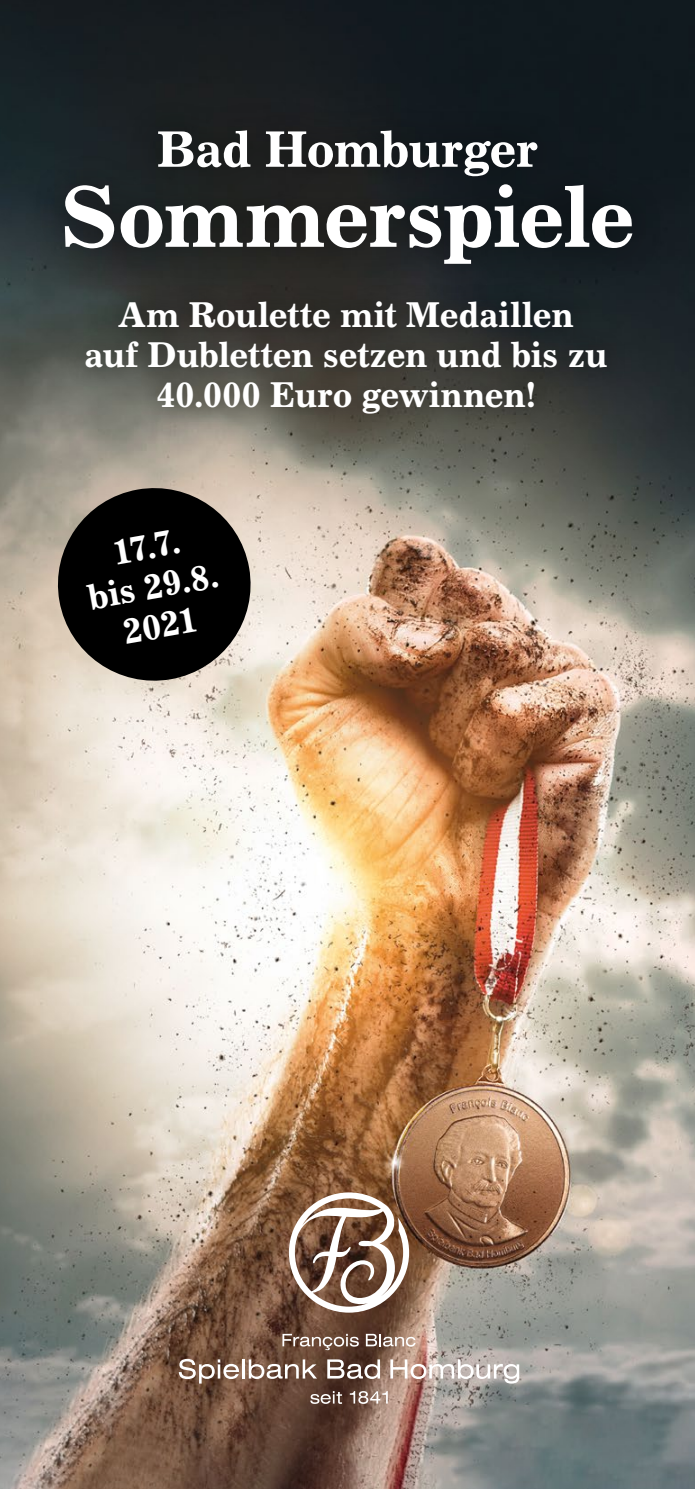
<style>
.page{position:relative;width:695px;height:1489px;background:#fff}
.page>*{position:absolute;margin:0;border:0;box-sizing:border-box;transform-origin:0 0}
.t1{font:700 85px "Primus Antiqua BQ";letter-spacing:-.015em;color:#fff}
.t2{font:700 50px "Primus Antiqua BQ";letter-spacing:-.01em;color:#fff}
.t3{font:700 35px/40px "Primus Antiqua BQ";color:#fff;text-align:center}
</style>
<div class="page">
<img style="left:0;top:0;width:694px;height:1488px">
<svg style="left:289px;top:1192px;width:120px;height:120px"></svg>
<svg style="left:282px;top:1333px;width:77px;height:16px"></svg>
<svg style="left:366px;top:1333px;width:49px;height:13px"></svg>
<svg style="left:179px;top:1358px;width:60px;height:25px"></svg>
<hr style="left:242px;top:1359px;width:3px;height:19px;background:#fff">
<svg style="left:249px;top:1359px;width:68px;height:19px"></svg>
<svg style="left:327px;top:1359px;width:53px;height:19px"></svg>
<svg style="left:390px;top:1359px;width:129px;height:24px"></svg>
<svg style="left:310px;top:1390px;width:32px;height:13px"></svg>
<svg style="left:350px;top:1390px;width:37px;height:13px"></svg>
<div style="left:31px;top:97px;width:633px;height:201px;background:#000;opacity:.5"></div>
<div style="left:63px;top:279px;width:565px;height:157px;background:#000;opacity:.5"></div>
<svg style="left:50px;top:480px;width:208px;height:208px;background:#47423d"></svg>
<h2 class="t2" style="left:157px;top:120px;width:382px">Bad Homburger</h2>
<h1 class="t1" style="left:60px;top:167px;width:577px">Sommerspiele</h1>
<p class="t3" style="left:85px;top:295px;width:524px">Am Roulette mit Medaillen<br>auf Dubletten setzen und bis zu<br>40.000 Euro gewinnen!</p>
<p class="t3" style="left:78px;top:538px;width:133px;rotate:-10deg">17.7.<br>bis 29.8.<br>2021</p>
</div>
